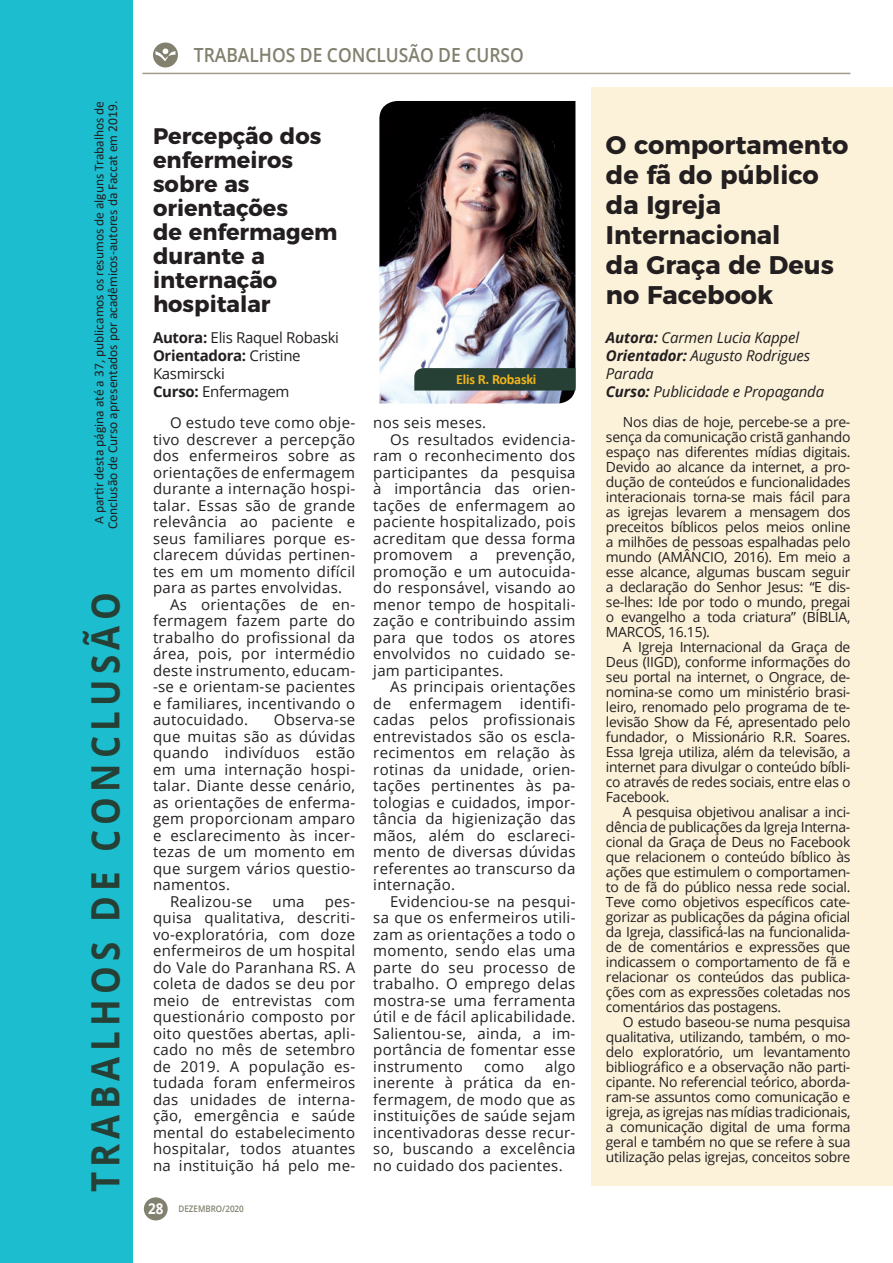
<style>
.page{position:relative;width:893px;height:1263px;background:#fff}
.page>*{position:absolute;margin:0;border:0;box-sizing:border-box;transform-origin:0 0}
.t1{font:700 39px "Open Sans";letter-spacing:.15em;color:#264036;scale:.89 1}
.t2{font:700 25.5px/30px "Montserrat";color:#231f20}
.t3{font:700 22.5px/24px "Montserrat";color:#231f20}
.t4{font:600 19.5px "Open Sans";color:#82806e;scale:.89 1}
.t5{font:15px/16.5px "Open Sans";letter-spacing:.02em;color:#231f20;text-align:justify}
.t6{font:italic 15px/18px "Open Sans";letter-spacing:-.01em;color:#231f20}
.t7{font:15px/18px "Open Sans";letter-spacing:-.02em;color:#231f20}
.t8{font:700 15px "Open Sans";color:#fff;scale:.89 1}
.t9{font:700 14.25px "Calibri";letter-spacing:-.02em;color:#f1b41c}
.t10{font:13.95px/15px "Open Sans";letter-spacing:-.02em;color:#231f20;text-align:justify}
.t11{font:13.5px/13.5px "Calibri";color:#231f20;text-align:center}
.t12{font:600 9px "Open Sans";color:#82806e;scale:.89 1}
.s1{font-weight:700}
</style>
<div class="page">
<div style="left:0;top:0;width:132px;height:1263px;background:#1cbdce"></div>
<svg style="left:153px;top:43px;width:25px;height:24px"></svg>
<div style="left:144px;top:1197px;width:24px;height:23px;background:#82806e;border-radius:50%"></div>
<hr style="left:142px;top:73px;width:708px;height:1px;background:#9e9d8d">
<div style="left:591px;top:87px;width:302px;height:1099px;background:#fcf2da"></div>
<img style="left:379px;top:101px;width:196px;height:303px">
<svg style="left:414px;top:368px;width:161px;height:23px;background:#2a443a"></svg>
<p class="t11" style="left:92px;top:529px;width:429px;rotate:-90deg">A partir desta página até a 37, publicamos os resumos de alguns Trabalhos de<br>Conclusão de Curso apresentados por acadêmicos-autores da Faccat em 2019.</p>
<h1 class="t1" style="left:78px;top:1192px;width:675px;rotate:-90deg">TRABALHOS DE CONCLUSÃO</h1>
<h3 class="t4" style="left:194px;top:41px;width:372px">TRABALHOS DE CONCLUSÃO DE CURSO</h3>
<h3 class="t3" style="left:153px;top:122px;width:186px">Percepção dos enfermeiros sobre as orientações<br>de enfermagem durante a internação hospitalar</h3>
<h2 class="t2" style="left:606px;top:128px;width:244px">O comportamento de fã do público da Igreja<br>Internacional<br>da Graça de Deus no Facebook</h2>
<p class="t7" style="left:153px;top:328px;width:188px"><span class="s1">Autora:</span> Elis Raquel Robaski<br><span class="s1">Orientadora:</span> Cristine<br>Kasmirscki<br><span class="s1">Curso:</span> Enfermagem</p>
<p class="t6" style="left:606px;top:328px;width:220px"><span class="s1">Autora:</span> Carmen Lucia Kappel<br><span class="s1">Orientador:</span> Augusto Rodrigues<br>Parada<br><span class="s1">Curso:</span> Publicidade e Propaganda</p>
<p class="t9" style="left:456px;top:369px;width:82px">Elis R. Robaski</p>
<p class="t5" style="left:170px;top:414px;width:187px">O estudo teve como obje-</p>
<p class="t5" style="left:153px;top:430px;width:204px">tivo descrever a percepção</p>
<p class="t5" style="left:153px;top:447px;width:204px">dos enfermeiros sobre as</p>
<p class="t5" style="left:153px;top:463px;width:204px">orientações de enfermagem</p>
<p class="t5" style="left:153px;top:480px;width:204px">durante a internação hospi-</p>
<p class="t5" style="left:153px;top:496px;width:204px">talar. Essas são de grande</p>
<p class="t5" style="left:153px;top:513px;width:204px">relevância ao paciente e</p>
<p class="t5" style="left:153px;top:529px;width:204px">seus familiares porque es-</p>
<p class="t5" style="left:153px;top:546px;width:204px">clarecem dúvidas pertinen-</p>
<p class="t5" style="left:153px;top:562px;width:204px">tes em um momento difícil</p>
<p class="t5" style="left:153px;top:579px;width:191px">para as partes envolvidas.</p>
<p class="t5" style="left:170px;top:595px;width:187px">As orientações de en-</p>
<p class="t5" style="left:153px;top:612px;width:204px">fermagem fazem parte do</p>
<p class="t5" style="left:153px;top:628px;width:204px">trabalho do profissional da</p>
<p class="t5" style="left:153px;top:645px;width:204px">área, pois, por intermédio</p>
<p class="t5" style="left:153px;top:661px;width:204px">deste instrumento, educam-</p>
<p class="t5" style="left:153px;top:678px;width:204px">-se e orientam-se pacientes</p>
<p class="t5" style="left:153px;top:694px;width:204px">e familiares, incentivando o</p>
<p class="t5" style="left:153px;top:711px;width:97px">autocuidado.</p>
<p class="t5" style="left:274px;top:711px;width:83px">Observa-se</p>
<p class="t5" style="left:153px;top:727px;width:204px">que muitas são as dúvidas</p>
<p class="t5" style="left:153px;top:744px;width:204px">quando indivíduos estão</p>
<p class="t5" style="left:153px;top:760px;width:204px">em uma internação hospi-</p>
<p class="t5" style="left:153px;top:777px;width:204px">talar. Diante desse cenário,</p>
<p class="t5" style="left:153px;top:793px;width:204px">as orientações de enferma-</p>
<p class="t5" style="left:153px;top:810px;width:204px">gem proporcionam amparo</p>
<p class="t5" style="left:153px;top:826px;width:204px">e esclarecimento às incer-</p>
<p class="t5" style="left:153px;top:843px;width:204px">tezas de um momento em</p>
<p class="t5" style="left:153px;top:859px;width:204px">que surgem vários questio-</p>
<p class="t5" style="left:153px;top:876px;width:79px">namentos.</p>
<p class="t5" style="left:170px;top:892px;width:84px">Realizou-se</p>
<p class="t5" style="left:272px;top:892px;width:34px">uma</p>
<p class="t5" style="left:153px;top:892px;width:204px;text-indent:172px">pes&shy;quisa qualitativa, descriti&shy;vo-exploratória, com doze enfermeiros de um hospital do Vale do Paranhana RS. A coleta de dados se deu por meio de entrevistas com questionário composto por oito questões abertas, apli&shy;cado no mês de setembro de 2019. A população es&shy;tudada foram enfermeiros das unidades de interna&shy;ção, emergência e saúde mental do estabelecimento hospitalar, todos atuantes na instituição há pelo me-</p>
<p class="t8" style="left:148px;top:1197px;width:19px">28</p>
<p class="t12" style="left:178px;top:1202px;width:75px">DEZEMBRO/2020</p>
<p class="t5" style="left:373px;top:414px;width:115px">nos seis meses.</p>
<p class="t5" style="left:390px;top:430px;width:187px">Os resultados evidencia-</p>
<p class="t5" style="left:373px;top:447px;width:204px">ram o reconhecimento dos</p>
<p class="t5" style="left:373px;top:463px;width:204px">participantes da pesquisa</p>
<p class="t5" style="left:373px;top:480px;width:204px">à importância das orien-</p>
<p class="t5" style="left:373px;top:496px;width:204px">tações de enfermagem ao</p>
<p class="t5" style="left:373px;top:513px;width:204px">paciente hospitalizado, pois</p>
<p class="t5" style="left:373px;top:529px;width:204px">acreditam que dessa forma</p>
<p class="t5" style="left:373px;top:546px;width:204px">promovem a prevenção,</p>
<p class="t5" style="left:373px;top:562px;width:204px">promoção e um autocuida-</p>
<p class="t5" style="left:373px;top:579px;width:204px">do responsável, visando ao</p>
<p class="t5" style="left:373px;top:595px;width:204px">menor tempo de hospitali-</p>
<p class="t5" style="left:373px;top:612px;width:204px">zação e contribuindo assim</p>
<p class="t5" style="left:373px;top:628px;width:204px">para que todos os atores</p>
<p class="t5" style="left:373px;top:645px;width:204px">envolvidos no cuidado se-</p>
<p class="t5" style="left:373px;top:661px;width:132px">jam participantes.</p>
<p class="t5" style="left:390px;top:678px;width:187px">As principais orientações</p>
<p class="t5" style="left:373px;top:694px;width:204px">de enfermagem identifi-</p>
<p class="t5" style="left:373px;top:711px;width:204px">cadas pelos profissionais</p>
<p class="t5" style="left:373px;top:727px;width:204px">entrevistados são os escla-</p>
<p class="t5" style="left:373px;top:744px;width:204px">recimentos em relação às</p>
<p class="t5" style="left:373px;top:760px;width:204px">rotinas da unidade, orien-</p>
<p class="t5" style="left:373px;top:777px;width:204px">tações pertinentes às pa-</p>
<p class="t5" style="left:373px;top:793px;width:204px">tologias e cuidados, impor-</p>
<p class="t5" style="left:373px;top:810px;width:204px">tância da higienização das</p>
<p class="t5" style="left:373px;top:826px;width:204px">mãos, além do esclareci-</p>
<p class="t5" style="left:373px;top:843px;width:204px">mento de diversas dúvidas</p>
<p class="t5" style="left:373px;top:859px;width:204px">referentes ao transcurso da</p>
<p class="t5" style="left:373px;top:876px;width:83px">internação.</p>
<p class="t5" style="left:390px;top:892px;width:187px">Evidenciou-se na pesqui-</p>
<p class="t5" style="left:373px;top:909px;width:204px">sa que os enfermeiros utili-</p>
<p class="t5" style="left:373px;top:925px;width:204px">zam as orientações a todo o</p>
<p class="t5" style="left:373px;top:942px;width:204px">momento, sendo elas uma</p>
<p class="t5" style="left:373px;top:958px;width:204px">parte do seu processo de</p>
<p class="t5" style="left:373px;top:975px;width:204px">trabalho. O emprego delas</p>
<p class="t5" style="left:373px;top:991px;width:204px">mostra-se uma ferramenta</p>
<p class="t5" style="left:373px;top:1008px;width:204px">útil e de fácil aplicabilidade.</p>
<p class="t5" style="left:373px;top:1024px;width:204px">Salientou-se, ainda, a im-</p>
<p class="t5" style="left:373px;top:1041px;width:204px">portância de fomentar esse</p>
<p class="t5" style="left:373px;top:1057px;width:91px">instrumento</p>
<p class="t5" style="left:484px;top:1057px;width:42px">como</p>
<p class="t5" style="left:373px;top:1057px;width:204px;text-indent:172px">algo inerente à prática da en&shy;fermagem, de modo que as instituições de saúde sejam incentivadoras desse recur&shy;so, buscando a excelência no cuidado dos pacientes.</p>
<p class="t10" style="left:606px;top:414px;width:246px;text-indent:17px">Nos dias de hoje, percebe-se a pre&shy;sença da comunicação cristã ganhando espaço nas diferentes mídias digitais.<br>Devido ao alcance da internet, a pro&shy;dução de conteúdos e funcionalidades interacionais torna-se mais fácil para as igrejas levarem a mensagem dos preceitos bíblicos pelos meios online a milhões de pessoas espalhadas pelo mundo (AMÂNCIO, 2016). Em meio a esse alcance, algumas buscam seguir a declaração do Senhor Jesus: “E dis&shy;se-lhes: Ide por todo o mundo, pregai o evangelho a toda criatura” (BÍBLIA, MARCOS, 16.15).</p>
<p class="t10" style="left:606px;top:639px;width:246px;text-indent:17px">A Igreja Internacional da Graça de Deus (IIGD), conforme informações do seu portal na internet, o Ongrace, de&shy;nomina-se como um ministério brasi&shy;leiro, renomado pelo programa de te&shy;levisão Show da Fé, apresentado pelo fundador, o Missionário R.R. Soares.<br>Essa Igreja utiliza, além da televisão, a internet para divulgar o conteúdo bíbli&shy;co através de redes sociais, entre elas o Facebook.</p>
<p class="t10" style="left:606px;top:804px;width:246px;text-indent:17px">A pesquisa objetivou analisar a inci&shy;dência de publicações da Igreja Interna&shy;cional da Graça de Deus no Facebook que relacionem o conteúdo bíblico às ações que estimulem o comportamen&shy;to de fã do público nessa rede social.<br>Teve como objetivos específicos cate&shy;gorizar as publicações da página oficial da Igreja, classificá-las na funcionalida&shy;de de comentários e expressões que indicassem o comportamento de fã e relacionar os conteúdos das publica&shy;ções com as expressões coletadas nos comentários das postagens.</p>
<p class="t10" style="left:606px;top:1014px;width:246px;text-indent:17px">O estudo baseou-se numa pesquisa qualitativa, utilizando, também, o mo&shy;delo exploratório, um levantamento bibliográfico e a observação não parti&shy;cipante. No referencial teórico, aborda&shy;ram-se assuntos como comunicação e igreja, as igrejas nas mídias tradicionais, a comunicação digital de uma forma geral e também no que se refere à sua utilização pelas igrejas, conceitos sobre</p>
</div>
